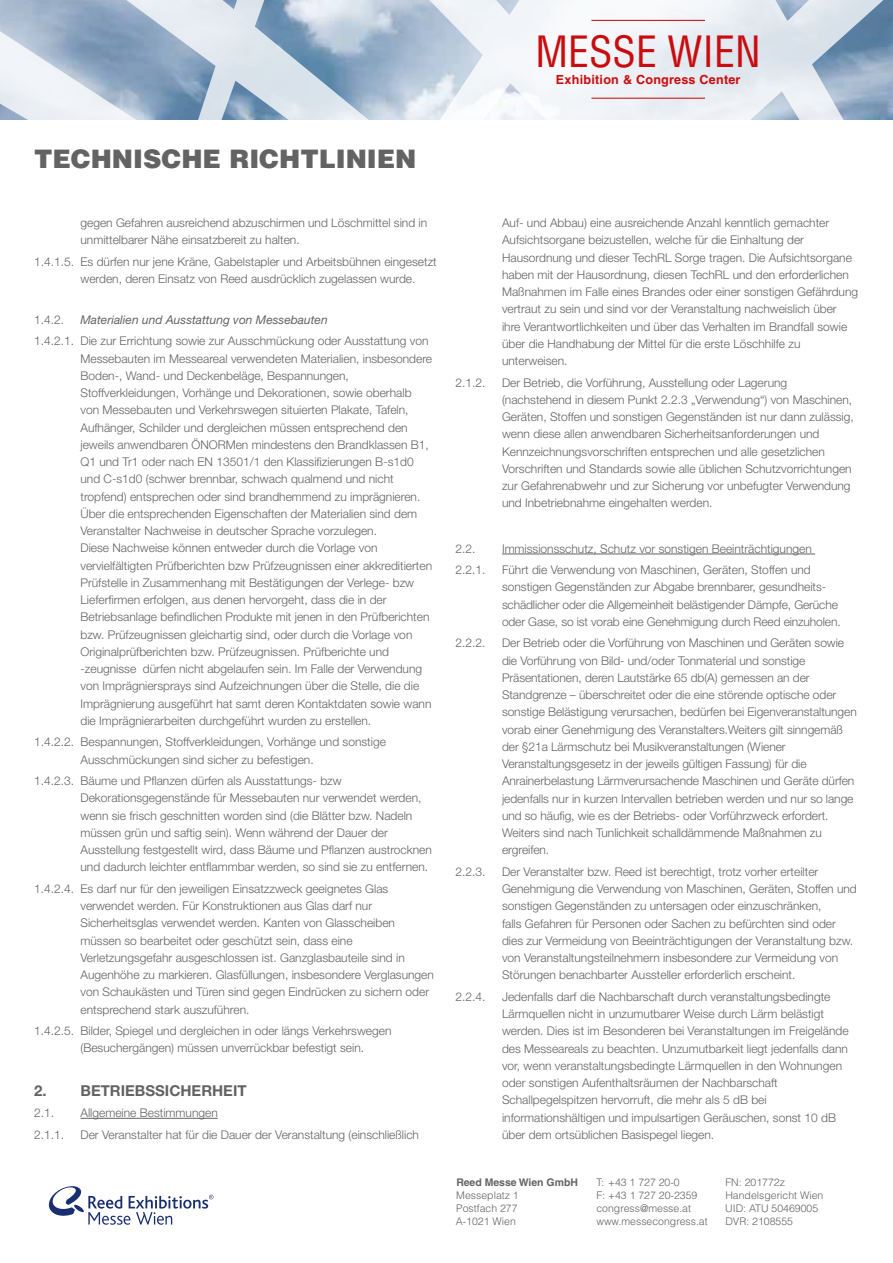
<style>
.page{position:relative;width:893px;height:1263px;background:#fff}
.page>*{position:absolute;margin:0;border:0;box-sizing:border-box;transform-origin:0 0}
.t1{font:condensed 42px "Helvetica LT Std";color:#c90c0f}
.t2{font:900 25.5px "Helvetica LT Std";color:#646363}
.t3{font:700 15px "Helvetica Neue LT Std";color:#646363}
.t4{font:700 12.6px "Helvetica LT Std";letter-spacing:.02em;color:#c90c0f}
.t5{font:300 12px/17.2px "Helvetica Neue LT Std";color:#646363}
.t6{font:italic 12px "Helvetica Neue LT Std";color:#646363}
.t7{font:300 10.5px/12.8px "Helvetica LT Std";color:#646363}
.t8{font:700 10.5px "Helvetica LT Std";color:#646363}
</style>
<div class="page">
<svg style="left:48px;top:1186px;width:165px;height:39px"></svg>
<svg style="left:0;top:0;width:893px;height:119px"></svg>
<hr style="left:591px;top:20px;width:114px;height:1px;background:#c90c0f">
<hr style="left:591px;top:98px;width:114px;height:1px;background:#c90c0f">
<hr style="left:81px;top:1118px;width:137px;height:1px;background:#646363">
<hr style="left:502px;top:554px;width:313px;height:1px;background:#646363">
<h1 class="t1" style="left:536px;top:25px;width:227px">MESSE WIEN</h1>
<p class="t4" style="left:556px;top:72px;width:186px">Exhibition &amp; Congress Center</p>
<h2 class="t2" style="left:34px;top:142px;width:384px">TECHNISCHE RICHTLINIEN</h2>
<p class="t5" style="left:81px;top:214px;width:348px">gegen Gefahren ausreichend abzuschirmen und Löschmittel sind in unmittelbarer Nähe einsatzbereit zu halten.</p>
<p class="t5" style="left:81px;top:253px;width:358px;text-indent:-47px">1.4.1.5. Es dürfen nur jene Kräne, Gabelstapler und Arbeitsbühnen eingesetzt werden, deren Einsatz von Reed ausdrücklich zugelassen wurde.</p>
<p class="t5" style="left:34px;top:311px;width:32px">1.4.2.</p>
<p class="t6" style="left:81px;top:312px;width:249px">Materialien und Ausstattung von Messebauten</p>
<p class="t5" style="left:81px;top:332px;width:353px;text-indent:-46px">1.4.2.1. Die zur Errichtung sowie zur Ausschmückung oder Ausstattung von Messebauten im Messeareal verwendeten Materialien, insbesondere Boden-, Wand- und Deckenbeläge, Bespannungen, Stoffverkleidungen, Vorhänge und Dekorationen, sowie oberhalb von Messebauten und Verkehrswegen situierten Plakate, Tafeln, Aufhänger, Schilder und dergleichen müssen entsprechend den jeweils anwendbaren ÖNORMen mindestens den Brandklassen B1, Q1 und Tr1 oder nach EN 13501/1 den Klassifizierungen B-s1d0 und C-s1d0 (schwer brennbar, schwach qualmend und nicht tropfend) entsprechen oder sind brandhemmend zu imprägnieren.<br>Über die entsprechenden Eigenschaften der Materialien sind dem Veranstalter Nachweise in deutscher Sprache vorzulegen.<br>Diese Nachweise können entweder durch die Vorlage von vervielfältigten Prüfberichten bzw Prüfzeugnissen einer akkreditierten Prüfstelle in Zusammenhang mit Bestätigungen der Verlege- bzw Lieferfirmen erfolgen, aus denen hervorgeht, dass die in der Betriebsanlage befindlichen Produkte mit jenen in den Prüfberichten bzw. Prüfzeugnissen gleichartig sind, oder durch die Vorlage von Originalprüfberichten bzw. Prüfzeugnissen. Prüfberichte und -zeugnisse dürfen nicht abgelaufen sein. Im Falle der Verwendung von Imprägniersprays sind Aufzeichnungen über die Stelle, die die Imprägnierung ausgeführt hat samt deren Kontaktdaten sowie wann die Imprägnierarbeiten durchgeführt wurden zu erstellen.</p>
<p class="t5" style="left:81px;top:733px;width:307px;text-indent:-46px">1.4.2.2. Bespannungen, Stoffverkleidungen, Vorhänge und sonstige<br>Ausschmückungen sind sicher zu befestigen.</p>
<p class="t5" style="left:81px;top:772px;width:353px;text-indent:-46px">1.4.2.3. Bäume und Pflanzen dürfen als Ausstattungs- bzw Dekorationsgegenstände für Messebauten nur verwendet werden, wenn sie frisch geschnitten worden sind (die Blätter bzw. Nadeln müssen grün und saftig sein). Wenn während der Dauer der Ausstellung festgestellt wird, dass Bäume und Pflanzen austrocknen und dadurch leichter entflammbar werden, so sind sie zu entfernen.</p>
<p class="t5" style="left:81px;top:880px;width:355px;text-indent:-46px">1.4.2.4. Es darf nur für den jeweiligen Einsatzzweck geeignetes Glas verwendet werden. Für Konstruktionen aus Glas darf nur Sicherheitsglas verwendet werden. Kanten von Glasscheiben müssen so bearbeitet oder geschützt sein, dass eine Verletzungsgefahr ausgeschlossen ist. Ganzglasbauteile sind in Augenhöhe zu markieren. Glasfüllungen, insbesondere Verglasungen von Schaukästen und Türen sind gegen Eindrücken zu sichern oder entsprechend stark auszuführen.</p>
<p class="t5" style="left:81px;top:1022px;width:313px;text-indent:-46px">1.4.2.5. Bilder, Spiegel und dergleichen in oder längs Verkehrswegen (Besuchergängen) müssen unverrückbar befestigt sein.</p>
<p class="t3" style="left:34px;top:1081px;width:214px">2. BETRIEBSSICHERHEIT</p>
<p class="t5" style="left:34px;top:1104px;width:22px">2.1.</p>
<p class="t5" style="left:81px;top:1104px;width:139px">Allgemeine Bestimmungen</p>
<p class="t5" style="left:34px;top:1125px;width:32px">2.1.1.</p>
<p class="t5" style="left:81px;top:1125px;width:340px">Der Veranstalter hat für die Dauer der Veranstaltung (einschließlich</p>
<p class="t5" style="left:502px;top:214px;width:358px">Auf- und Abbau) eine ausreichende Anzahl kenntlich gemachter Aufsichtsorgane beizustellen, welche für die Einhaltung der Hausordnung und dieser TechRL Sorge tragen. Die Aufsichtsorgane haben mit der Hausordnung, diesen TechRL und den erforderlichen Maßnahmen im Falle eines Brandes oder einer sonstigen Gefährdung vertraut zu sein und sind vor der Veranstaltung nachweislich über ihre Verantwortlichkeiten und über das Verhalten im Brandfall sowie über die Handhabung der Mittel für die erste Löschhilfe zu unterweisen.</p>
<p class="t5" style="left:455px;top:373px;width:32px">2.1.2.</p>
<p class="t5" style="left:502px;top:373px;width:353px">Der Betrieb, die Vorführung, Ausstellung oder Lagerung (nachstehend in diesem Punkt 2.2.3 „Verwendung“) von Maschinen, Geräten, Stoffen und sonstigen Gegenständen ist nur dann zulässig, wenn diese allen anwendbaren Sicherheitsanforderungen und Kennzeichnungsvorschriften entsprechen und alle gesetzlichen Vorschriften und Standards sowie alle üblichen Schutzvorrichtungen zur Gefahrenabwehr und zur Sicherung vor unbefugter Verwendung und Inbetriebnahme eingehalten werden.</p>
<p class="t5" style="left:455px;top:539px;width:22px">2.2.</p>
<p class="t5" style="left:502px;top:539px;width:311px">Immissionsschutz, Schutz vor sonstigen Beeinträchtigungen</p>
<p class="t5" style="left:455px;top:561px;width:32px">2.2.1.</p>
<p class="t5" style="left:502px;top:561px;width:340px">Führt die Verwendung von Maschinen, Geräten, Stoffen und sonstigen Gegenständen zur Abgabe brennbarer, gesundheits&shy;schädlicher oder die Allgemeinheit belästigender Dämpfe, Gerüche oder Gase, so ist vorab eine Genehmigung durch Reed einzuholen.</p>
<p class="t5" style="left:455px;top:634px;width:32px">2.2.2.</p>
<p class="t5" style="left:502px;top:634px;width:356px">Der Betrieb oder die Vorführung von Maschinen und Geräten sowie die Vorführung von Bild- und/oder Tonmaterial und sonstige Präsentationen, deren Lautstärke 65 db(A) gemessen an der Standgrenze – überschreitet oder die eine störende optische oder sonstige Belästigung verursachen, bedürfen bei Eigenveranstaltungen vorab einer Genehmigung des Veranstalters.Weiters gilt sinngemäß der §21a Lärmschutz bei Musikveranstaltungen (Wiener Veranstaltungsgesetz in der jeweils gültigen Fassung) für die Anrainerbelastung Lärmverursachende Maschinen und Geräte dürfen jedenfalls nur in kurzen Intervallen betrieben werden und nur so lange und so häufig, wie es der Betriebs- oder Vorführzweck erfordert.<br>Weiters sind nach Tunlichkeit schalldämmende Maßnahmen zu ergreifen.</p>
<p class="t5" style="left:455px;top:863px;width:32px">2.2.3.</p>
<p class="t5" style="left:502px;top:863px;width:356px">Der Veranstalter bzw. Reed ist berechtigt, trotz vorher erteilter Genehmigung die Verwendung von Maschinen, Geräten, Stoffen und sonstigen Gegenständen zu untersagen oder einzuschränken,<br>falls Gefahren für Personen oder Sachen zu befürchten sind oder dies zur Vermeidung von Beeinträchtigungen der Veranstaltung bzw. von Veranstaltungsteilnehmern insbesondere zur Vermeidung von Störungen benachbarter Aussteller erforderlich erscheint.</p>
<p class="t5" style="left:455px;top:988px;width:32px">2.2.4.</p>
<p class="t5" style="left:502px;top:988px;width:348px">Jedenfalls darf die Nachbarschaft durch veranstaltungsbedingte Lärmquellen nicht in unzumutbarer Weise durch Lärm belästigt werden. Dies ist im Besonderen bei Veranstaltungen im Freigelände des Messeareals zu beachten. Unzumutbarkeit liegt jedenfalls dann vor, wenn veranstaltungsbedingte Lärmquellen in den Wohnungen oder sonstigen Aufenthaltsräumen der Nachbarschaft Schallpegelspitzen hervorruft, die mehr als 5 dB bei informationshältigen und impulsartigen Geräuschen, sonst 10 dB über dem ortsüblichen Basispegel liegen.</p>
<p class="t8" style="left:456px;top:1176px;width:123px">Reed Messe Wien GmbH</p>
<p class="t7" style="left:456px;top:1189px;width:64px;text-align:justify">Messeplatz 1<br>Postfach 277<br>A-1021 Wien</p>
<p class="t7" style="left:596px;top:1176px;width:113px">T: +43 1 727 20-0<br>F: +43 1 727 20-2359 congress@messe.at www.messecongress.at</p>
<p class="t7" style="left:725px;top:1176px;width:100px">FN: 201772z<br>Handelsgericht Wien<br>UID: ATU 50469005<br>DVR: 2108555</p>
</div>
